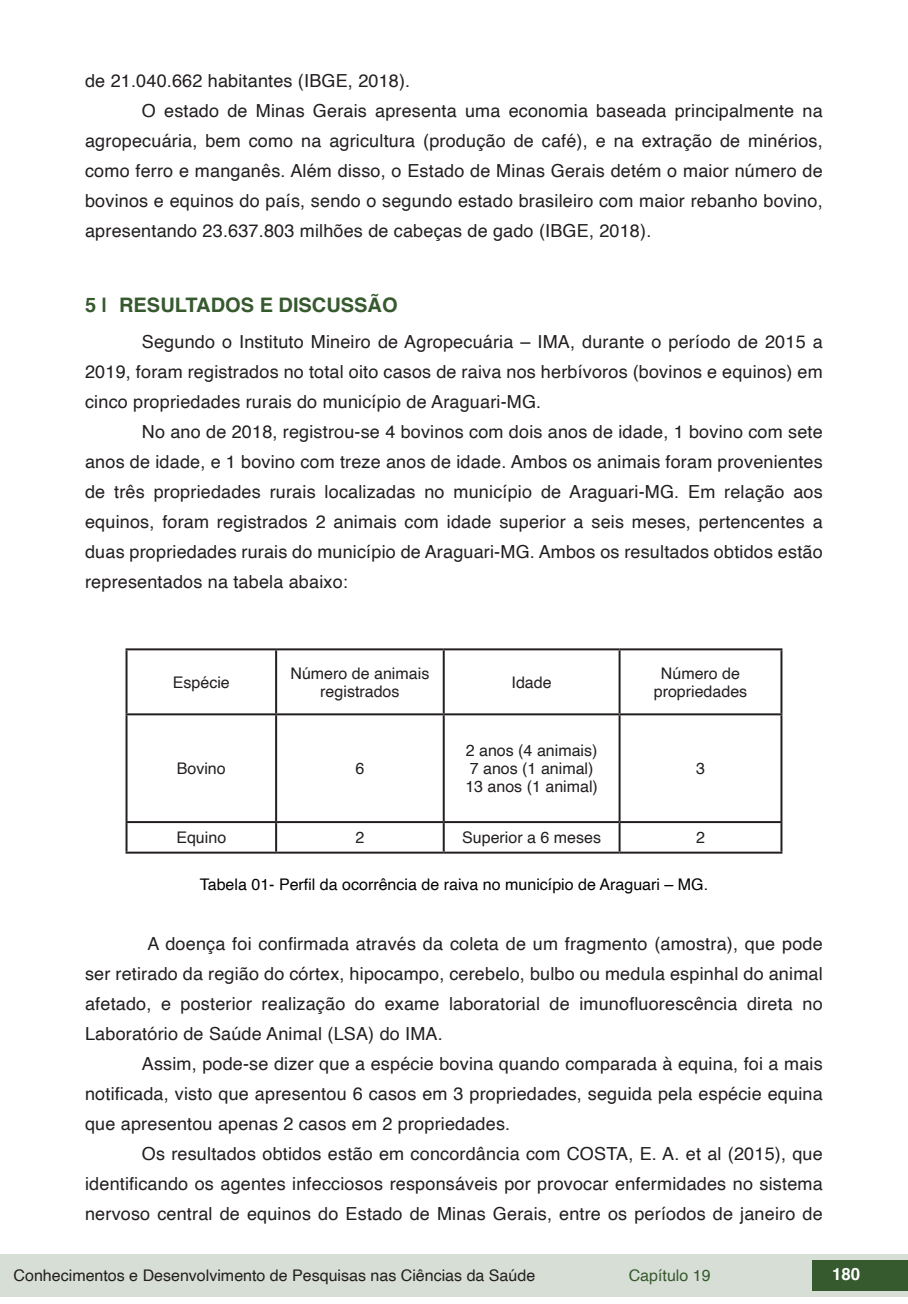
<style>
.page{position:relative;width:908px;height:1304px;background:#fff}
.page>*{position:absolute;margin:0;border:0;box-sizing:border-box;transform-origin:0 0}
.t1{font:700 20px "Helvetica";color:#36592e}
.txt{font:18px/30px "Helvetica";letter-spacing:.01em;color:#231f20;text-align:justify}
.t2{font:700 16.8px "Helvetica";color:#fff}
.tab_txt_centro{font:16px/18px "Helvetica";color:#231f20;text-align:center}
.info_tab_graf_imag{font:16px "Helvetica";color:#000}
.t3{font:16px "Helvetica";color:#36592e}
</style>
<div class="page">
<div style="left:0;top:1254px;width:906px;height:43px;background:#d7ded5"></div>
<div style="left:812px;top:1261px;width:95px;height:30px;background:#36592e"></div>
<hr style="left:125px;top:648px;width:151px;height:2px;background:#231f20">
<hr style="left:125px;top:650px;width:2px;height:63px;background:#231f20">
<hr style="left:276px;top:648px;width:167px;height:2px;background:#231f20">
<hr style="left:275px;top:650px;width:2px;height:63px;background:#231f20">
<hr style="left:443px;top:648px;width:176px;height:2px;background:#231f20">
<hr style="left:442px;top:650px;width:2px;height:63px;background:#231f20">
<hr style="left:619px;top:648px;width:163px;height:2px;background:#231f20">
<hr style="left:618px;top:650px;width:2px;height:63px;background:#231f20">
<hr style="left:780px;top:650px;width:2px;height:63px;background:#231f20">
<hr style="left:125px;top:713px;width:151px;height:2px;background:#231f20">
<hr style="left:125px;top:715px;width:2px;height:106px;background:#231f20">
<hr style="left:276px;top:713px;width:167px;height:2px;background:#231f20">
<hr style="left:275px;top:715px;width:2px;height:106px;background:#231f20">
<hr style="left:443px;top:713px;width:176px;height:2px;background:#231f20">
<hr style="left:442px;top:715px;width:2px;height:106px;background:#231f20">
<hr style="left:619px;top:713px;width:163px;height:2px;background:#231f20">
<hr style="left:618px;top:715px;width:2px;height:106px;background:#231f20">
<hr style="left:780px;top:715px;width:2px;height:106px;background:#231f20">
<hr style="left:125px;top:821px;width:151px;height:2px;background:#231f20">
<hr style="left:125px;top:823px;width:2px;height:29px;background:#231f20">
<hr style="left:276px;top:821px;width:167px;height:2px;background:#231f20">
<hr style="left:275px;top:823px;width:2px;height:29px;background:#231f20">
<hr style="left:443px;top:821px;width:176px;height:2px;background:#231f20">
<hr style="left:442px;top:823px;width:2px;height:29px;background:#231f20">
<hr style="left:619px;top:821px;width:163px;height:2px;background:#231f20">
<hr style="left:618px;top:823px;width:2px;height:29px;background:#231f20">
<hr style="left:780px;top:823px;width:2px;height:29px;background:#231f20">
<hr style="left:125px;top:852px;width:151px;height:2px;background:#231f20">
<hr style="left:276px;top:852px;width:167px;height:2px;background:#231f20">
<hr style="left:443px;top:852px;width:176px;height:2px;background:#231f20">
<hr style="left:619px;top:852px;width:163px;height:2px;background:#231f20">
<p class="txt" style="left:85px;top:66px;width:326px">de 21.040.662 habitantes (IBGE, 2018).</p>
<p class="txt" style="left:85px;top:96px;width:738px;text-indent:57px">O estado de Minas Gerais apresenta uma economia baseada principalmente na agropecuária, bem como na agricultura (produção de café), e na extração de minérios, como ferro e manganês. Além disso, o Estado de Minas Gerais detém o maior número de bovinos e equinos do país, sendo o segundo estado brasileiro com maior rebanho bovino, apresentando 23.637.803 milhões de cabeças de gado (IBGE, 2018).</p>
<p class="t1" style="left:85px;top:289px;width:314px">5 | RESULTADOS E DISCUSSÃO</p>
<p class="txt" style="left:85px;top:327px;width:738px;text-indent:57px">Segundo o Instituto Mineiro de Agropecuária – IMA, durante o período de 2015 a 2019, foram registrados no total oito casos de raiva nos herbívoros (bovinos e equinos) em cinco propriedades rurais do município de Araguari-MG.</p>
<p class="txt" style="left:85px;top:417px;width:738px;text-indent:57px">No ano de 2018, registrou-se 4 bovinos com dois anos de idade, 1 bovino com sete anos de idade, e 1 bovino com treze anos de idade. Ambos os animais foram provenientes de três propriedades rurais localizadas no município de Araguari-MG. Em relação aos equinos, foram registrados 2 animais com idade superior a seis meses, pertencentes a duas propriedades rurais do município de Araguari-MG. Ambos os resultados obtidos estão representados na tabela abaixo:</p>
<p class="tab_txt_centro" style="left:173px;top:674px;width:58px">Espécie</p>
<p class="tab_txt_centro" style="left:290px;top:665px;width:140px">Número de animais registrados</p>
<p class="tab_txt_centro" style="left:511px;top:674px;width:42px">Idade</p>
<p class="tab_txt_centro" style="left:653px;top:665px;width:95px">Número de propriedades</p>
<p class="tab_txt_centro" style="left:177px;top:760px;width:50px">Bovino</p>
<p class="tab_txt_centro" style="left:355px;top:760px;width:10px">6</p>
<p class="tab_txt_centro" style="left:465px;top:742px;width:133px">2 anos (4 animais)</p>
<p class="tab_txt_centro" style="left:469px;top:760px;width:125px">7 anos (1 animal)</p>
<p class="tab_txt_centro" style="left:465px;top:778px;width:134px">13 anos (1 animal)</p>
<p class="tab_txt_centro" style="left:695px;top:760px;width:10px">3</p>
<p class="tab_txt_centro" style="left:176px;top:829px;width:51px">Equino</p>
<p class="tab_txt_centro" style="left:355px;top:829px;width:10px">2</p>
<p class="tab_txt_centro" style="left:462px;top:829px;width:140px">Superior a 6 meses</p>
<p class="tab_txt_centro" style="left:695px;top:829px;width:10px">2</p>
<p class="info_tab_graf_imag" style="left:200px;top:872px;width:509px">Tabela 01- Perfil da ocorrência de raiva no município de Araguari – MG.</p>
<p class="txt" style="left:85px;top:930px;width:738px;text-indent:62px">A doença foi confirmada através da coleta de um fragmento (amostra), que pode ser retirado da região do córtex, hipocampo, cerebelo, bulbo ou medula espinhal do animal afetado, e posterior realização do exame laboratorial de imunofluorescência direta no Laboratório de Saúde Animal (LSA) do IMA.</p>
<p class="txt" style="left:85px;top:1050px;width:738px;text-indent:57px">Assim, pode-se dizer que a espécie bovina quando comparada à equina, foi a mais notificada, visto que apresentou 6 casos em 3 propriedades, seguida pela espécie equina que apresentou apenas 2 casos em 2 propriedades.</p>
<p class="txt" style="left:85px;top:1140px;width:738px;text-indent:57px">Os resultados obtidos estão em concordância com COSTA, E. A. et al (2015), que identificando os agentes infecciosos responsáveis por provocar enfermidades no sistema nervoso central de equinos do Estado de Minas Gerais, entre os períodos de janeiro de</p>
<p class="tab_txt_centro" style="left:14px;top:1267px;width:523px">Conhecimentos e Desenvolvimento de Pesquisas nas Ciências da Saúde</p>
<p class="t3" style="left:628px;top:1263px;width:83px">Capítulo 19</p>
<p class="t2" style="left:831px;top:1261px;width:30px">180</p>
</div>
